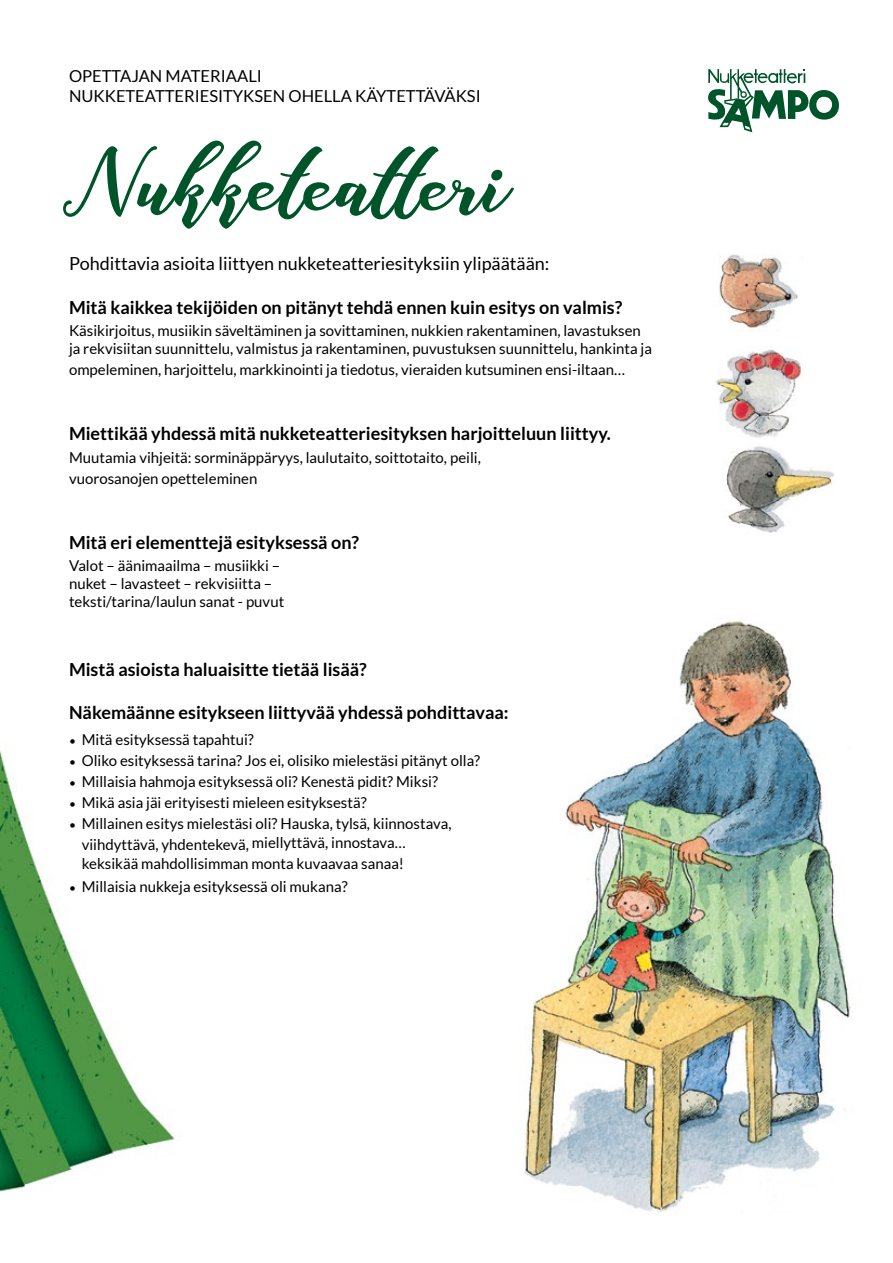
<style>
.page{position:relative;width:893px;height:1263px;background:#fff}
.page>*{position:absolute;margin:0;border:0;box-sizing:border-box;transform-origin:0 0}
.t1{font:114px "Anisha Free";color:#005429}
.t2{font:700 18px "Lato";color:#000}
.t3{font:18px "Lato";color:#000}
.t4{font:16.5px/19.8px "Lato";color:#000}
.t5{font:15px/18px "Lato";color:#000}
.s1{font-size:12px}
</style>
<div class="page">
<img style="left:0;top:132px;width:753px;height:1060px">
<img style="left:517px;top:614px;width:334px;height:598px">
<svg style="left:708px;top:69px;width:131px;height:63px"></svg>
<img style="left:713px;top:247px;width:90px;height:87px">
<img style="left:713px;top:347px;width:89px;height:92px">
<img style="left:715px;top:442px;width:119px;height:92px">
<p class="t4" style="left:69px;top:66px;width:413px">OPETTAJAN MATERIAALI<br>NUKKETEATTERIESITYKSEN OHELLA KÄYTETTÄVÄKSI</p>
<h1 class="t1" style="left:69px;top:140px;width:440px">Nukketeatteri</h1>
<p class="t3" style="left:69px;top:254px;width:482px">Pohdittavia asioita liittyen nukketeatteriesityksiin ylipäätään:</p>
<p class="t2" style="left:69px;top:297px;width:555px">Mitä kaikkea tekijöiden on pitänyt tehdä ennen kuin esitys on valmis?</p>
<p class="t5" style="left:69px;top:321px;width:585px">Käsikirjoitus, musiikin säveltäminen ja sovittaminen, nukkien rakentaminen, lavastuksen ja rekvisiitan suunnittelu, valmistus ja rakentaminen, puvustuksen suunnittelu, hankinta ja</p>
<p class="t5" style="left:69px;top:361px;width:557px">ompeleminen, harjoittelu, markkinointi ja tiedotus, vieraiden kutsuminen ensi-iltaan…</p>
<p class="t2" style="left:69px;top:423px;width:543px">Miettikää yhdessä mitä nukketeatteriesityksen harjoitteluun liittyy.</p>
<p class="t5" style="left:69px;top:446px;width:413px;line-height:21.6px">Muutamia vihjeitä: sorminäppäryys, laulutaito, soittotaito, peili, vuorosanojen opetteleminen</p>
<p class="t2" style="left:69px;top:532px;width:292px">Mitä eri elementtejä esityksessä on?</p>
<p class="t5" style="left:69px;top:557px;width:217px">Valot – äänimaailma – musiikki – nuket – lavasteet – rekvisiitta – teksti/tarina/laulun sanat - puvut</p>
<p class="t2" style="left:69px;top:659px;width:299px">Mistä asioista haluaisitte tietää lisää?</p>
<p class="t2" style="left:69px;top:703px;width:441px">Näkemäänne esitykseen liittyvää yhdessä pohdittavaa:</p>
<p class="t5" style="left:69px;top:730px;width:186px"><span class="s1">•</span> Mitä esityksessä tapahtui?</p>
<p class="t5" style="left:69px;top:751px;width:413px"><span class="s1">•</span> Oliko esityksessä tarina? Jos ei, olisiko mielestäsi pitänyt olla?</p>
<p class="t5" style="left:69px;top:772px;width:370px"><span class="s1">•</span> Millaisia hahmoja esityksessä oli? Kenestä pidit? Miksi?</p>
<p class="t5" style="left:69px;top:793px;width:299px"><span class="s1">•</span> Mikä asia jäi erityisesti mieleen esityksestä?</p>
<p class="t5" style="left:82px;top:813px;width:371px;line-height:21px;text-indent:-13px"><span class="s1">•</span> Millainen esitys mielestäsi oli? Hauska, tylsä, kiinnostava, viihdyttävä, yhdentekevä, miellyttävä, innostava…</p>
<p class="t5" style="left:82px;top:855px;width:324px">keksikää mahdollisimman monta kuvaavaa sanaa!</p>
<p class="t5" style="left:69px;top:877px;width:280px"><span class="s1">•</span> Millaisia nukkeja esityksessä oli mukana?</p>
</div>
